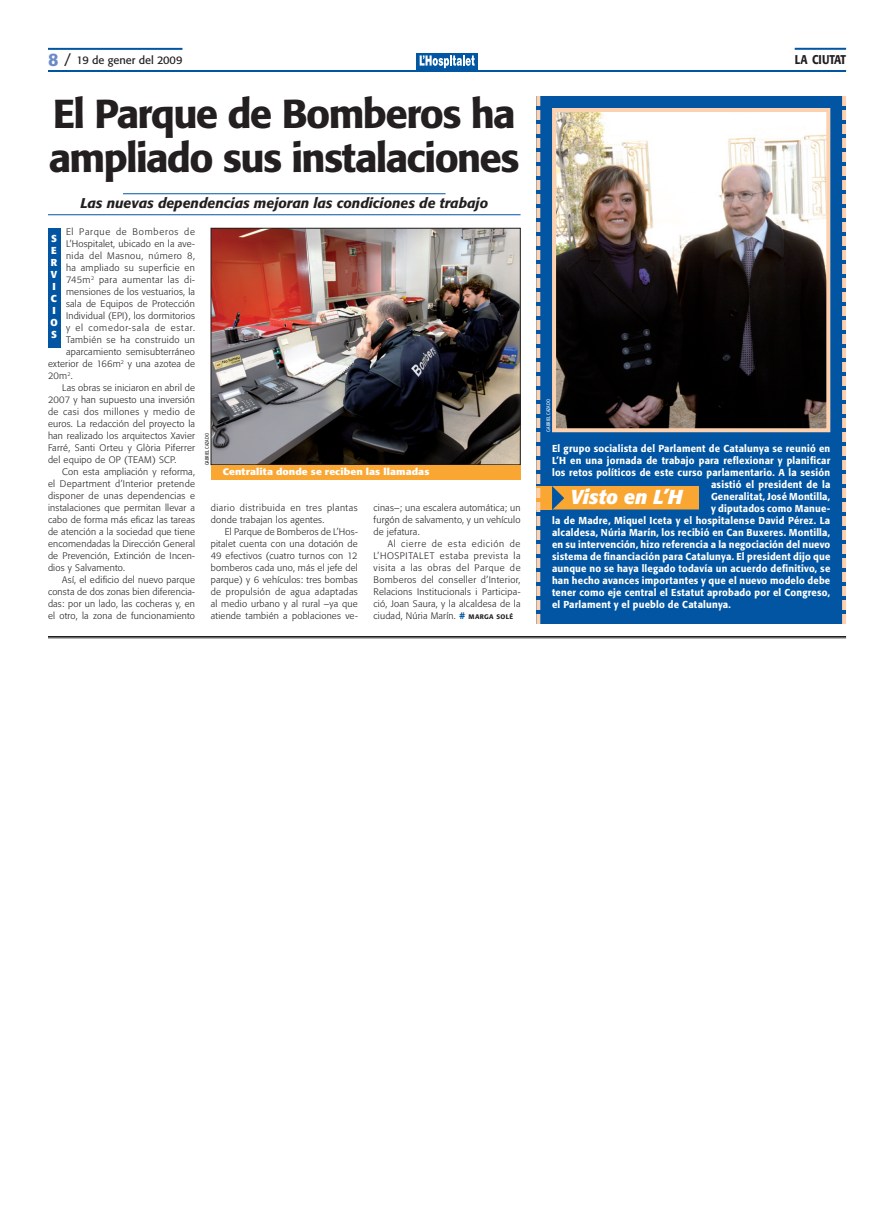
<style>
.page{position:relative;width:893px;height:1220px;background:#fff}
.page>*{position:absolute;margin:0;border:0;box-sizing:border-box;transform-origin:0 0}
.títol_34_38{font:500 40px/44px "Formata";letter-spacing:-.04em;color:#231f20}
.apunt_títol{font:italic 700 20px "Formata";color:#fff}
.subtítol_3_2cols_bai{font:italic 500 14px "Formata";color:#231f20}
.capçalera_parell{font:500 12.6px "Formata";color:#231f20;scale:.85 1}
.t1{font:11px "Formata";color:#231f20}
.text_fotonot{font:500 10px "Formata";letter-spacing:.02em;color:#fff;scale:.95 1}
.text_barri_esport{font:700 10px/12px "Formata";color:#fff}
.text{font:300 9.4px/12px "Formata";letter-spacing:.025em;color:#231f20;text-align:justify}
.text_1a{font:300 9.4px "Formata";letter-spacing:.03em;color:#231f20}
.text-2{font:300 9.4px/12px "Formata";letter-spacing:.05em;color:#231f20}
.peus_de_foto{font:700 9.4px "Formata";letter-spacing:.005em;color:#fff;scale:1.1 1}
.text_1a-2{font:300 9.4px "Formata";letter-spacing:.075em;color:#231f20}
.text_1a-3{font:300 9.4px "Formata";letter-spacing:.055em;color:#231f20}
.text_1a-4{font:300 9.4px "Formata";letter-spacing:.085em;color:#231f20}
.nom_fotògraf{font:5px "Formata";letter-spacing:.02em;color:#231f20;scale:.8 1}
.nom_fotògraf_neg{font:5px "Formata";letter-spacing:.02em;color:#fff;scale:.8 1}
.s1{font-size:14px}
.s2{font-weight:500;color:#0155a2}
.s3{font-weight:500;font-size:6.6px}
</style>
<div class="page">
<div style="left:416px;top:54px;width:62px;height:16px;background:#0157a1"></div>
<svg style="left:420px;top:55px;width:55px;height:13px"></svg>
<hr style="left:48px;top:70px;width:798px;height:2px;background:#0155a2">
<hr style="left:48px;top:48px;width:134px;height:2px;background:#0155a2">
<hr style="left:48px;top:636px;width:798px;height:1px;background:#231f20">
<hr style="left:48px;top:638px;width:798px;height:1px;background:#231f20">
<img style="left:213px;top:230px;width:305px;height:233px">
<div style="left:211px;top:228px;width:309px;height:237px;border:1px solid #231f20"></div>
<div style="left:211px;top:465px;width:309px;height:15px;background:#faa633"></div>
<hr style="left:123px;top:193px;width:323px;height:1px;background:#0155a2">
<hr style="left:48px;top:214px;width:472px;height:1px;background:#0155a2">
<div style="left:48px;top:228px;width:12px;height:120px;background:#0155a2"></div>
<div style="left:536px;top:96px;width:310px;height:528px;background:#0155a2"></div>
<svg style="left:842px;top:96px;width:4px;height:528px"></svg>
<img style="left:557px;top:113px;width:268px;height:314px">
<div style="left:552px;top:108px;width:278px;height:324px;border:4px solid #fcd1af"></div>
<div style="left:536px;top:486px;width:163px;height:24px;background:#faa633"></div>
<svg style="left:552px;top:486px;width:12px;height:24px"></svg>
<svg style="left:536px;top:96px;width:4px;height:528px"></svg>
<hr style="left:795px;top:48px;width:51px;height:2px;background:#0155a2">
<p class="t1" style="left:64px;top:53px;width:120px"><span class="s1">/</span> 19 de gener del 2009</p>
<p class="títol_34_38" style="left:49px;top:91px;width:472px">El Parque de Bomberos ha ampliado sus instalaciones</p>
<p class="subtítol_3_2cols_bai" style="left:80px;top:195px;width:409px">Las nuevas dependencias mejoran las condiciones de trabajo</p>
<p class="text_1a-4" style="left:66px;top:226px;width:130px">El Parque de Bomberos de</p>
<p class="text_1a" style="left:66px;top:238px;width:131px">L’Hos-pitalet, ubicado en la ave-</p>
<p class="text_1a-3" style="left:66px;top:250px;width:130px">nida del Masnou, número 8,</p>
<p class="text_1a" style="left:66px;top:262px;width:130px">ha ampliado su superficie en</p>
<p class="text_1a" style="left:66px;top:274px;width:130px">745m<sup>2</sup> para aumentar las di-</p>
<p class="text_1a" style="left:66px;top:286px;width:131px">men-sio-nes de los vestuarios, la</p>
<p class="text_1a" style="left:66px;top:298px;width:130px">sa- la de Equipos de Protección</p>
<p class="text_1a" style="left:66px;top:310px;width:130px">In-divi-dual (EPI), los dormitorios</p>
<p class="text_1a-2" style="left:66px;top:322px;width:130px">y el comedor-sala de estar.</p>
<p class="text_1a" style="left:66px;top:334px;width:130px">También se ha construido un</p>
<p class="text_1a" style="left:66px;top:346px;width:130px">apar-camiento semisubterráneo</p>
<p class="text_1a" style="left:48px;top:358px;width:148px">exterior de 166m<sup>2</sup> y una azotea de</p>
<p class="text_1a" style="left:48px;top:370px;width:26px">20m<sup>2</sup>.</p>
<p class="text" style="left:48px;top:382px;width:149px;text-indent:14px">Las obras se iniciaron en abril de 2007 y han supuesto una in-versión de casi dos millones y me-dio de euros. La redacción del proyecto la han realizado los arquitectos Xavier Farré, Santi Orteu y Glòria Piferrer del equipo de OP (TEAM) SCP.</p>
<p class="text" style="left:48px;top:466px;width:149px;text-indent:14px">Con esta ampliación y reforma, el Department d’Interior pretende dis-poner de unas dependencias e ins-talaciones que permi-tan llevar a cabo de forma más efi-caz las tareas de atención a la so-ciedad que tiene encomendadas la Dirección General de Prevención, Extinción de Incen&shy;dios y Salvamento.</p>
<p class="text" style="left:48px;top:574px;width:149px;text-indent:14px">Así, el edificio del nuevo parque cons-ta de dos zonas bien diferencia&shy;das: por un lado, las cocheras y, en el otro, la zona de funcionamiento</p>
<p class="text_barri_esport" style="left:50px;top:232px;width:9px">s e r v i c i o s</p>
<p class="nom_fotògraf" style="left:204px;top:465px;width:42px;rotate:-90deg">gabriel cazado</p>
<p class="peus_de_foto" style="left:223px;top:466px;width:189px">Centralita donde se reciben las llamadas</p>
<p class="text-2" style="left:211px;top:502px;width:148px">dia- rio distribuida en tres plantas don-de trabajan los agentes.</p>
<p class="text" style="left:211px;top:526px;width:149px;text-indent:14px">El Parque de Bomberos de L’Hos&shy;pi-talet cuenta con una dota-ción de 49 efectivos (cuatro turnos con 12 bom-beros cada uno, más el jefe del par-que) y 6 vehículos: tres bombas de propulsión de agua adaptadas al medio urbano y al rural –ya que atiende también a poblaciones ve-</p>
<p class="text" style="left:374px;top:502px;width:148px">cinas–; una escalera automática; un fur-gón de salvamento, y un vehículo de jefatura.</p>
<p class="text" style="left:374px;top:538px;width:149px;text-indent:14px">Al cierre de esta edición de L’HOS--- PITALET estaba prevista la vi---sita a las obras del Parque de Bom-beros del conseller d’Interior, Relacions Institucionals i Participa&shy;ció, Joan Saura, y la alcaldesa de la ciudad, Núria Marín. <span class="s2">#</span> <span class="s3">marga solé</span></p>
<p class="nom_fotògraf_neg" style="left:545px;top:432px;width:42px;rotate:-90deg">gabriel cazado</p>
<p class="capçalera_parell" style="left:795px;top:52px;width:62px">la ciutat</p>
<p class="text_fotonot" style="left:552px;top:442px;width:294px">El grupo socialista del Parlament de Catalunya se reunió en</p>
<p class="text_fotonot" style="left:552px;top:454px;width:294px">L’H en una jornada de trabajo para reflexionar y planificar</p>
<p class="text_fotonot" style="left:552px;top:466px;width:294px">los retos políticos de este curso parlamentario. A la sesión</p>
<p class="text_fotonot" style="left:711px;top:478px;width:127px">asistió el president de la</p>
<p class="text_fotonot" style="left:711px;top:490px;width:127px">Generalitat, José Montilla,</p>
<p class="text_fotonot" style="left:711px;top:502px;width:127px">y di-putados como Manue-</p>
<p class="text_fotonot" style="left:552px;top:514px;width:294px">la de Madre, Miquel Iceta y el hospitalense David Pérez. La</p>
<p class="text_fotonot" style="left:552px;top:526px;width:294px">alcaldesa, Núria Marín, los recibió en Can Buxeres. Montilla,</p>
<p class="text_fotonot" style="left:552px;top:538px;width:294px">en su intervención, hizo referencia a la negociación del nuevo</p>
<p class="text_fotonot" style="left:552px;top:550px;width:294px">sistema de financiación para Catalunya. El president dijo que</p>
<p class="text_fotonot" style="left:552px;top:562px;width:294px">aunque no se haya llegado todavía un acuerdo definitivo, se</p>
<p class="text_fotonot" style="left:552px;top:574px;width:294px">han hecho avances importantes y que el nuevo modelo debe</p>
<p class="text_fotonot" style="left:552px;top:586px;width:294px">tener como eje central el Estatut aprobado por el Congreso,</p>
<p class="text_fotonot" style="left:552px;top:598px;width:190px">el Parlament y el pueblo de Catalunya.</p>
<p class="apunt_títol" style="left:570px;top:485px;width:114px">Visto en L’H</p>
</div>
